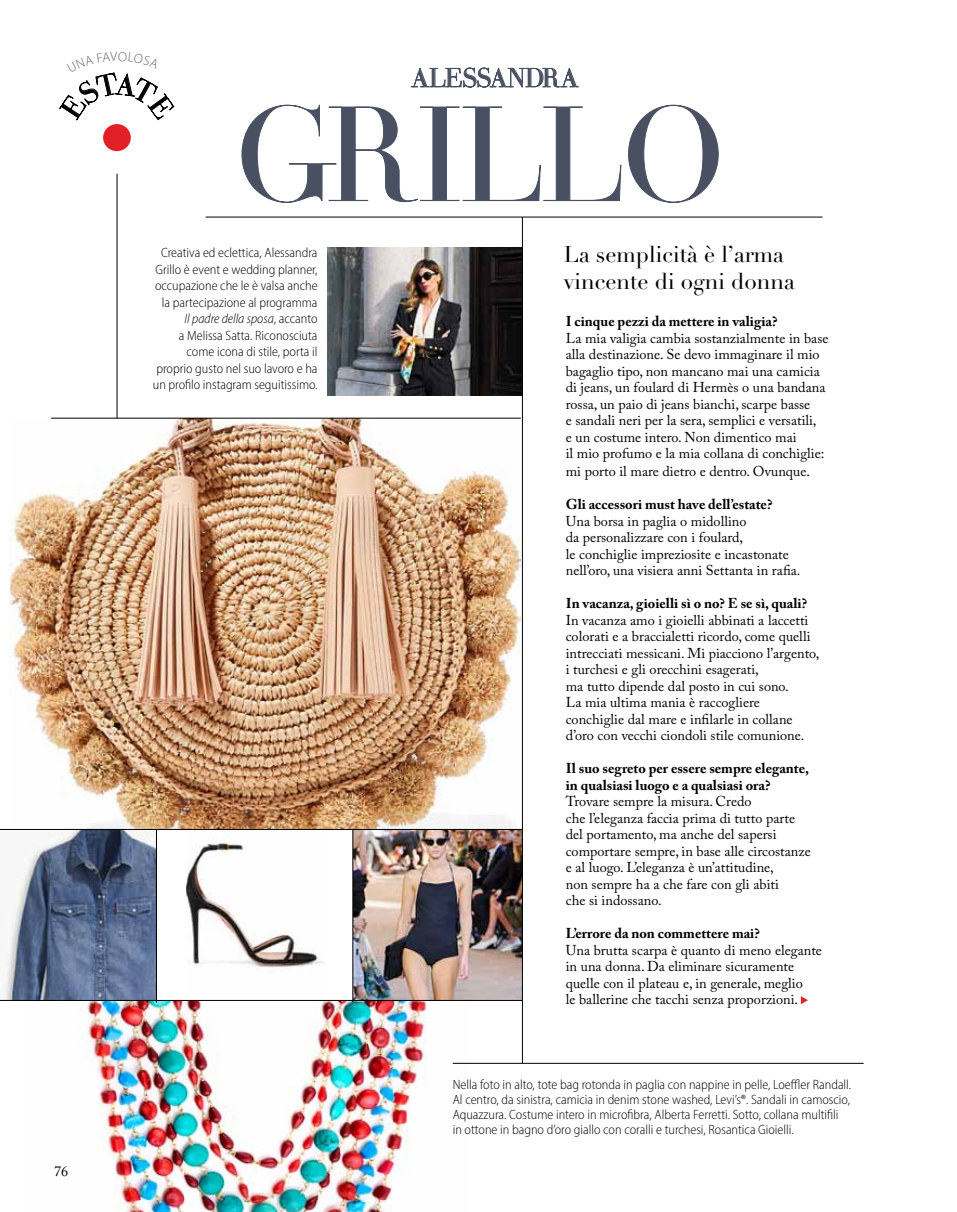
<style>
.page{position:relative;width:957px;height:1212px;background:#fff}
.page>*{position:absolute;margin:0;border:0;box-sizing:border-box;transform-origin:0 0}
.t1{font:133.5px "Henri Didot";color:#485061}
.t2{font:26.1px "Henri Didot";letter-spacing:-.005em;color:#485061}
.t3{font:22.5px/27px "Didot LT Std";color:#000}
.t4{font:14.25px/16.5px "Adobe Caslon Pro";color:#000}
.t5{font:700 14.25px/16.5px "Adobe Caslon Pro";color:#000}
.t6{font:300 semi-condensed 13.5px/16.5px "Myriad Pro";color:#000;text-align:right}
.s1{font-style:italic}
</style>
<div class="page">
<div style="left:103px;top:124px;width:28px;height:27px;background:#e31f27;border-radius:50%"></div>
<hr style="left:117px;top:174px;width:1px;height:244px;background:#000">
<svg style="left:628px;top:105px;width:90px;height:98px"></svg>
<svg style="left:242px;top:67px;width:379px;height:136px"></svg>
<img style="left:327px;top:247px;width:195px;height:148px">
<hr style="left:51px;top:418px;width:470px;height:1px;background:#000">
<img style="left:83px;top:1001px;width:387px;height:211px">
<img style="left:186px;top:843px;width:137px;height:157px">
<img style="left:0;top:830px;width:156px;height:170px">
<img style="left:353px;top:830px;width:169px;height:170px">
<img style="left:10px;top:418px;width:510px;height:411px">
<hr style="left:522px;top:217px;width:1px;height:846px;background:#000">
<hr style="left:352px;top:829px;width:1px;height:173px;background:#000">
<hr style="left:156px;top:829px;width:1px;height:173px;background:#000">
<hr style="left:0;top:829px;width:522px;height:1px;background:#000">
<hr style="left:0;top:1000px;width:522px;height:1px;background:#000">
<hr style="left:206px;top:217px;width:616px;height:1px;background:#000">
<hr style="left:453px;top:1063px;width:410px;height:1px;background:#000">
<svg style="left:801px;top:996px;width:7px;height:8px"></svg>
<svg style="left:59px;top:72px;width:116px;height:49px"></svg>
<p class="t4" style="left:54px;top:1163px;width:16px">76</p>
<h2 class="t2" style="left:410px;top:61px;width:52px">ALESSAN</h2>
<h2 class="t2" style="left:525px;top:61px;width:48px">DRA</h2>
<h1 class="t1" style="left:236px;top:67px;width:487px">GRILLO</h1>
<p class="t6" style="left:153px;top:245px;width:166px">Creativa ed eclettica, Alessandra<br>Grillo è event e wedding planner, occupazione che le è valsa anche la partecipazione al programma<br><span class="s1">Il padre della sposa</span>, accanto<br>a Melissa Satta. Riconosciuta come icona di stile, porta il proprio gusto nel suo lavoro e ha un profilo instagram seguitissimo.</p>
<h3 class="t3" style="left:564px;top:241px;width:232px">La semplicità è l’arma vincente di ogni donna</h3>
<p class="t5" style="left:566px;top:313px;width:213px">I cinque pezzi da mettere in valigia?</p>
<p class="t4" style="left:566px;top:329px;width:264px">La mia valigia cambia sostanzialmente in base alla destinazione. Se devo immaginare il mio bagaglio tipo, non mancano mai una camicia di jeans, un foulard di Hermès o una bandana rossa, un paio di jeans bianchi, scarpe basse<br>e sandali neri per la sera, semplici e versatili,<br>e un costume intero. Non dimentico mai<br>il mio profumo e la mia collana di conchiglie: mi porto il mare dietro e dentro. Ovunque.</p>
<p class="t5" style="left:566px;top:496px;width:208px">Gli accessori must have dell’estate?</p>
<p class="t4" style="left:566px;top:512px;width:236px">Una borsa in paglia o midollino<br>da personalizzare con i foulard,<br>le conchiglie impreziosite e incastonate nell’oro, una visiera anni Settanta in rafia.</p>
<p class="t5" style="left:566px;top:595px;width:243px">In vacanza, gioielli sì o no? E se sì, quali?</p>
<p class="t4" style="left:566px;top:611px;width:255px">In vacanza amo i gioielli abbinati a laccetti colorati e a braccialetti ricordo, come quelli intrecciati messicani. Mi piacciono l’argento, i turchesi e gli orecchini esagerati,<br>ma tutto dipende dal posto in cui sono.<br>La mia ultima mania è raccogliere conchiglie dal mare e infilarle in collane d’oro con vecchi ciondoli stile comunione.</p>
<p class="t5" style="left:566px;top:760px;width:245px">Il suo segreto per essere sempre elegante, in qualsiasi luogo e a qualsiasi ora?</p>
<p class="t4" style="left:566px;top:793px;width:247px">Trovare sempre la misura. Credo<br>che l’eleganza faccia prima di tutto parte del portamento, ma anche del sapersi comportare sempre, in base alle circostanze e al luogo. L’eleganza è un’attitudine,<br>non sempre ha a che fare con gli abiti<br>che si indossano.</p>
<p class="t5" style="left:566px;top:925px;width:195px">L’errore da non commettere mai?</p>
<p class="t4" style="left:566px;top:941px;width:258px">Una brutta scarpa è quanto di meno elegante in una donna. Da eliminare sicuramente quelle con il plateau e, in generale, meglio<br>le ballerine che tacchi senza proporzioni.</p>
<p class="t6" style="left:453px;top:1077px;width:400px;line-height:15px;text-align:left">Nella foto in alto, tote bag rotonda in paglia con nappine in pelle, Loeffler Randall.<br>Al centro, da sinistra, camicia in denim stone washed, Levi’s®. Sandali in camoscio, Aquazzura. Costume intero in microfibra, Alberta Ferretti. Sotto, collana multifili in ottone in bagno d’oro giallo con coralli e turchesi, Rosantica Gioielli.</p>
</div>
